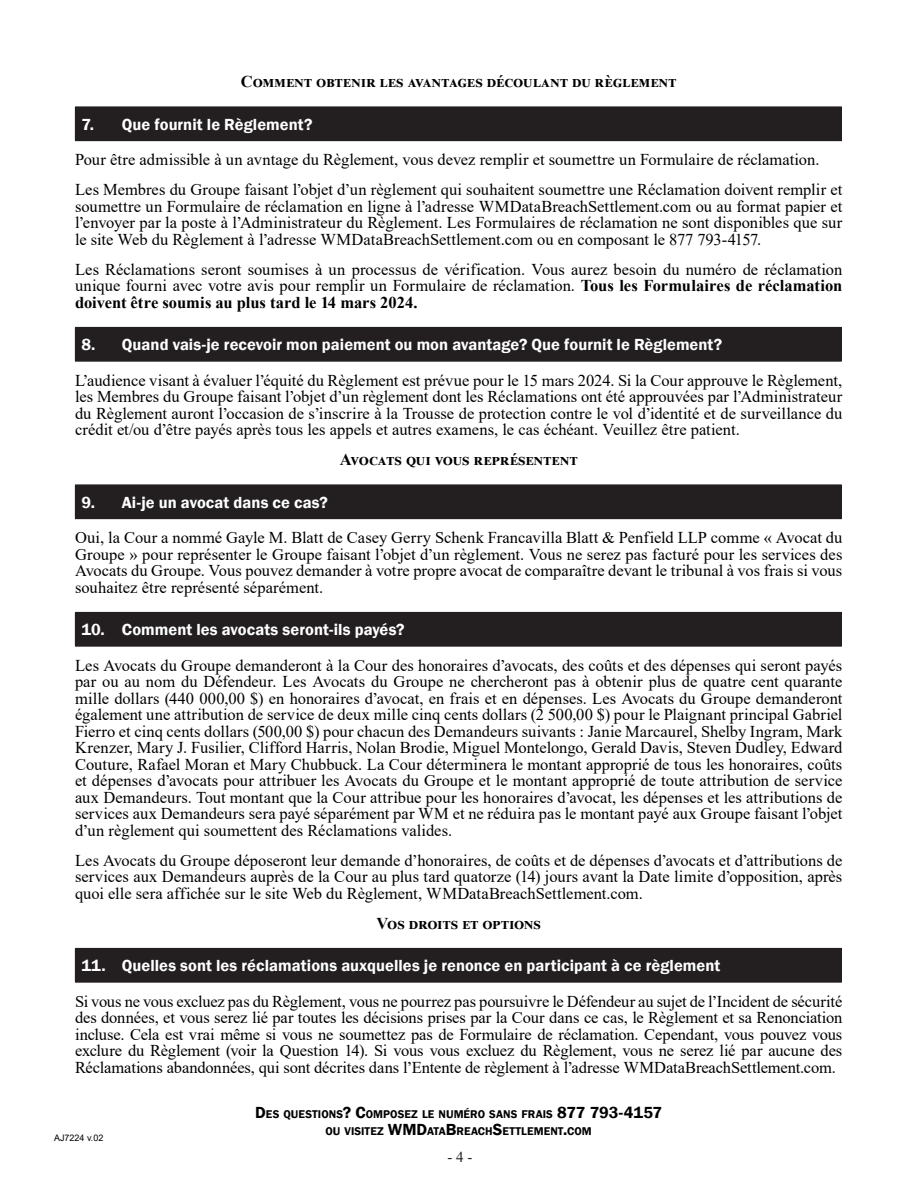
<style>
.page{position:relative;width:918px;height:1188px;background:#fff}
.page>*{position:absolute;margin:0;border:0;box-sizing:border-box;transform-origin:0 0}
.First_Page_Header{font:16.5px/16.5px "Times New Roman";color:#000;text-align:justify}
.t1{font:600 16.5px "Franklin Gothic";letter-spacing:.005em;color:#fff}
.First_Page_Header-2{font:700 16.5px "Times New Roman";letter-spacing:.015em;color:#000}
.t2{font:15px "Times New Roman";color:#231f20}
.t3{font:600 11.55px/16.5px "Franklin Gothic";letter-spacing:.005em;color:#000;text-align:center}
.t4{font:9px "Arial";color:#000}
.s1{font-weight:700}
.s2{font-size:16.5px}
</style>
<div class="page">
<div style="left:75px;top:107px;width:766px;height:34px;background:#231f20"></div>
<hr style="left:841px;top:107px;width:1px;height:33px;background:#231f20">
<hr style="left:75px;top:140px;width:767px;height:1px;background:#231f20">
<div style="left:75px;top:327px;width:766px;height:34px;background:#231f20"></div>
<hr style="left:75px;top:327px;width:767px;height:1px;background:#231f20">
<hr style="left:841px;top:328px;width:1px;height:33px;background:#231f20">
<hr style="left:75px;top:361px;width:767px;height:1px;background:#231f20">
<div style="left:75px;top:485px;width:766px;height:34px;background:#231f20"></div>
<hr style="left:841px;top:485px;width:1px;height:33px;background:#231f20">
<hr style="left:75px;top:518px;width:767px;height:1px;background:#231f20">
<div style="left:75px;top:612px;width:766px;height:34px;background:#231f20"></div>
<hr style="left:75px;top:612px;width:767px;height:1px;background:#231f20">
<hr style="left:841px;top:613px;width:1px;height:33px;background:#231f20">
<hr style="left:75px;top:646px;width:767px;height:1px;background:#231f20">
<div style="left:75px;top:948px;width:766px;height:34px;background:#231f20"></div>
<hr style="left:75px;top:948px;width:767px;height:1px;background:#231f20">
<hr style="left:841px;top:949px;width:1px;height:33px;background:#231f20">
<hr style="left:75px;top:982px;width:767px;height:1px;background:#231f20">
<p class="First_Page_Header-2" style="left:241px;top:70px;width:437px">Comment obtenir les avantages découlant du règlement</p>
<p class="t1" style="left:81px;top:114px;width:233px">7. Que fournit le Règlement?</p>
<p class="First_Page_Header" style="left:75px;top:151px;width:746px">Pour être admissible à un avntage du Règlement, vous devez remplir et soumettre un Formulaire de réclamation.</p>
<p class="First_Page_Header" style="left:75px;top:181px;width:769px">Les Membres du Groupe faisant l’objet d’un règlement qui souhaitent soumettre une Réclamation doivent remplir et soumettre un Formulaire de réclamation en ligne à l’adresse WMDataBreachSettlement.com ou au format papier et l’envoyer par la poste à l’Administrateur du Règlement. Les Formulaires de réclamation ne sont disponibles que sur le site Web du Règlement à l’adresse WMDataBreachSettlement.com ou en composant le 877 793-4157.</p>
<p class="First_Page_Header" style="left:75px;top:260px;width:769px">Les Réclamations seront soumises à un processus de vérification. Vous aurez besoin du numéro de réclamation unique fourni avec votre avis pour remplir un Formulaire de réclamation. <span class="s1">Tous les Formulaires de réclamation doivent être soumis au plus tard le 14 mars 2024.</span></p>
<p class="t1" style="left:81px;top:334px;width:642px">8. Quand vais-je recevoir mon paiement ou mon avantage? Que fournit le Règlement?</p>
<p class="First_Page_Header" style="left:75px;top:371px;width:769px">L’audience visant à évaluer l’équité du Règlement est prévue pour le 15 mars 2024. Si la Cour approuve le Règlement, les Membres du Groupe faisant l’objet d’un règlement dont les Réclamations ont été approuvées par l’Administrateur du Règlement auront l’occasion de s’inscrire à la Trousse de protection contre le vol d’identité et de surveillance du crédit et/ou d’être payés après tous les appels et autres examens, le cas échéant. Veuillez être patient.</p>
<p class="First_Page_Header-2" style="left:340px;top:448px;width:240px">Avocats qui vous représentent</p>
<p class="t1" style="left:81px;top:492px;width:248px">9. Ai-je un avocat dans ce cas?</p>
<p class="First_Page_Header" style="left:75px;top:529px;width:769px">Oui, la Cour a nommé Gayle M. Blatt de Casey Gerry Schenk Francavilla Blatt &amp; Penfield LLP comme « Avocat du Groupe » pour représenter le Groupe faisant l’objet d’un règlement. Vous ne serez pas facturé pour les services des Avocats du Groupe. Vous pouvez demander à votre propre avocat de comparaître devant le tribunal à vos frais si vous souhaitez être représenté séparément.</p>
<p class="t1" style="left:81px;top:619px;width:325px">10. Comment les avocats seront-ils payés?</p>
<p class="First_Page_Header" style="left:75px;top:656px;width:769px">Les Avocats du Groupe demanderont à la Cour des honoraires d’avocats, des coûts et des dépenses qui seront payés par ou au nom du Défendeur. Les Avocats du Groupe ne chercheront pas à obtenir plus de quatre cent quarante mille dollars (440 000,00 $) en honoraires d’avocat, en frais et en dépenses. Les Avocats du Groupe demanderont également une attribution de service de deux mille cinq cents dollars (2 500,00 $) pour le Plaignant principal Gabriel Fierro et cinq cents dollars (500,00 $) pour chacun des Demandeurs suivants : Janie Marcaurel, Shelby Ingram, Mark Krenzer, Mary J. Fusilier, Clifford Harris, Nolan Brodie, Miguel Montelongo, Gerald Davis, Steven Dudley, Edward Couture, Rafael Moran et Mary Chubbuck. La Cour déterminera le montant approprié de tous les honoraires, coûts et dépenses d’avocats pour attribuer les Avocats du Groupe et le montant approprié de toute attribution de service aux Demandeurs. Tout montant que la Cour attribue pour les honoraires d’avocat, les dépenses et les attributions de services aux Demandeurs sera payé séparément par WM et ne réduira pas le montant payé aux Groupe faisant l’objet d’un règlement qui soumettent des Réclamations valides.</p>
<p class="First_Page_Header" style="left:75px;top:851px;width:769px">Les Avocats du Groupe déposeront leur demande d’honoraires, de coûts et de dépenses d’avocats et d’attributions de services aux Demandeurs auprès de la Cour au plus tard quatorze (14) jours avant la Date limite d’opposition, après quoi elle sera affichée sur le site Web du Règlement, WMDataBreachSettlement.com.</p>
<p class="First_Page_Header-2" style="left:377px;top:911px;width:166px">Vos droits et options</p>
<p class="t1" style="left:81px;top:955px;width:640px">11. Quelles sont les réclamations auxquelles je renonce en participant à ce règlement</p>
<p class="First_Page_Header" style="left:75px;top:992px;width:769px">Si vous ne vous excluez pas du Règlement, vous ne pourrez pas poursuivre le Défendeur au sujet de l’Incident de sécurité des données, et vous serez lié par toutes les décisions prises par la Cour dans ce cas, le Règlement et sa Renonciation incluse. Cela est vrai même si vous ne soumettez pas de Formulaire de réclamation. Cependant, vous pouvez vous exclure du Règlement (voir la Question 14). Si vous vous excluez du Règlement, vous ne serez lié par aucune des Réclamations abandonnées, qui sont décrites dans l’Entente de règlement à l’adresse WMDataBreachSettlement.com.</p>
<p class="t4" style="left:54px;top:1131px;width:51px">AJ7224 v.02</p>
<p class="t3" style="left:255px;top:1106px;width:409px"><span class="s2">D</span>ES QUESTIONS<span class="s2">? C</span>OMPOSEZ LE NUMÉRO SANS FRAIS <span class="s2">877 793-4157<br></span>OU VISITEZ <span class="s2">WMD</span>ATA<span class="s2">B</span>REACH<span class="s2">S</span>ETTLEMENT<span class="s2">.</span>COM</p>
<p class="t2" style="left:447px;top:1146px;width:26px">- 4 -</p>
</div>
